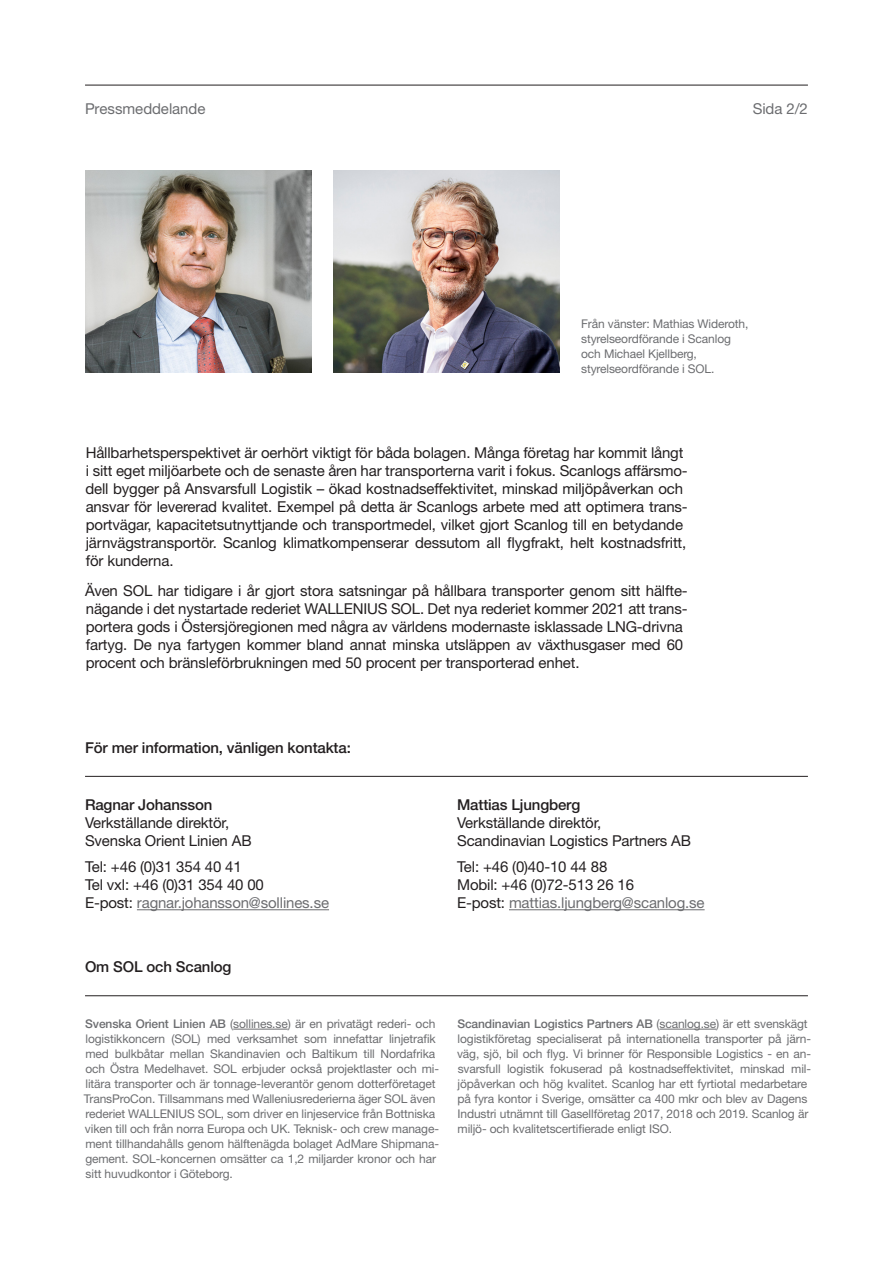
<style>
.page{position:relative;width:893px;height:1263px;background:#fff}
.page>*{position:absolute;margin:0;border:0;box-sizing:border-box;transform-origin:0 0}
.t1{font:15px/18px "Helvetica Neue LT Std";letter-spacing:-.01em;color:#231f20}
.t2{font:15px "Helvetica Neue LT Std";letter-spacing:-.01em;color:#6c6d70}
.t3{font:500 15px "Helvetica Neue LT Std";letter-spacing:-.01em;color:#231f20}
.t4{font:12px/15px "Helvetica Neue LT Std";letter-spacing:-.01em;color:#6c6d70}
.s1{color:#231f20}
.s2{font-weight:500}
</style>
<div class="page">
<hr style="left:85px;top:85px;width:723px;height:1px;background:#231f20">
<hr style="left:85px;top:995px;width:723px;height:1px;background:#231f20">
<hr style="left:233px;top:1029px;width:55px;height:1px;background:#6c6d70">
<hr style="left:659px;top:1029px;width:57px;height:1px;background:#6c6d70">
<hr style="left:85px;top:776px;width:723px;height:1px;background:#231f20">
<hr style="left:509px;top:909px;width:196px;height:1px;background:#6c6d70">
<hr style="left:137px;top:909px;width:192px;height:1px;background:#6c6d70">
<img style="left:333px;top:170px;width:227px;height:203px">
<img style="left:85px;top:170px;width:227px;height:203px">
<p class="t2" style="left:85px;top:100px;width:122px">Pressmeddelande</p>
<p class="t2" style="left:753px;top:100px;width:57px">Sida 2/2</p>
<p class="t4" style="left:581px;top:316px;width:169px">Från vänster: Mathias Wideroth, styrelseordförande i Scanlog och Michael Kjellberg, styrelseordförande i SOL.</p>
<p class="t1" style="left:85px;top:443px;width:604px">Hållbarhetsperspektivet är oerhört viktigt för båda bolagen. Många företag har kommit långt i sitt eget miljöarbete och de senaste åren har transporterna varit i fokus. Scanlogs affärsmo&shy;dell bygger på Ansvarsfull Logistik – ökad kostnadseffektivitet, minskad miljöpåverkan och ansvar för levererad kvalitet. Exempel på detta är Scanlogs arbete med att optimera trans&shy;portvägar, kapacitetsutnyttjande och transportmedel, vilket gjort Scanlog till en betydande järnvägstransportör. Scanlog klimatkompenserar dessutom all flygfrakt, helt kostnadsfritt, för kunderna.</p>
<p class="t1" style="left:85px;top:582px;width:604px">Även SOL har tidigare i år gjort stora satsningar på hållbara transporter genom sitt hälfte&shy;nägande i det nystartade rederiet WALLENIUS SOL. Det nya rederiet kommer 2021 att trans&shy;portera gods i Östersjöregionen med några av världens modernaste isklassade LNG-drivna fartyg. De nya fartygen kommer bland annat minska utsläppen av växthusgaser med 60 procent och bränsleförbrukningen med 50 procent per transporterad enhet.</p>
<p class="t3" style="left:85px;top:738px;width:267px">För mer information, vänligen kontakta:</p>
<p class="t3" style="left:85px;top:795px;width:129px">Ragnar Johansson</p>
<p class="t1" style="left:85px;top:813px;width:146px">Verkställande direktör,</p>
<p class="t1" style="left:85px;top:831px;width:168px">Svenska Orient Linien AB</p>
<p class="t1" style="left:85px;top:858px;width:158px">Tel: +46 (0)31 354 40 41</p>
<p class="t1" style="left:85px;top:876px;width:180px">Tel vxl: +46 (0)31 354 40 00</p>
<p class="t2" style="left:85px;top:894px;width:246px"><span class="s1">E-post:</span> ragnar.johansson@sollines.se</p>
<p class="t3" style="left:85px;top:958px;width:148px">Om SOL och Scanlog</p>
<p class="t3" style="left:457px;top:795px;width:125px">Mattias Ljungberg</p>
<p class="t1" style="left:457px;top:813px;width:146px">Verkställande direktör,</p>
<p class="t1" style="left:457px;top:831px;width:235px">Scandinavian Logistics Partners AB</p>
<p class="t1" style="left:457px;top:858px;width:152px">Tel: +46 (0)40-10 44 88</p>
<p class="t1" style="left:457px;top:876px;width:179px">Mobil: +46 (0)72-513 26 16</p>
<p class="t2" style="left:457px;top:894px;width:249px"><span class="s1">E-post:</span> mattias.ljungberg@scanlog.se</p>
<p class="t4" style="left:84px;top:1016px;width:357px"><span class="s2">Svenska Orient Linien AB</span> (sollines.se) är en privatägt rederi- och logistikkoncern (SOL) med verksamhet som innefattar linjetrafik med bulkbåtar mellan Skandinavien och Baltikum till Nordafrika och Östra Medelhavet. SOL erbjuder också projektlaster och mi&shy;litära transporter och är tonnage-leverantör genom dotterföretaget TransProCon. Tillsammans med Walleniusrederierna äger SOL även rederiet WALLENIUS SOL, som driver en linjeservice från Bottniska viken till och från norra Europa och UK. Teknisk- och crew manage&shy;ment tillhandahålls genom hälftenägda bolaget AdMare Shipmana&shy;gement. SOL-koncernen omsätter ca 1,2 miljarder kronor och har sitt huvudkontor i Göteborg.</p>
<p class="t4" style="left:457px;top:1016px;width:356px"><span class="s2">Scandinavian Logistics Partners AB</span> (scanlog.se) är ett svenskägt logistikföretag specialiserat på internationella transporter på järn&shy;väg, sjö, bil och flyg. Vi brinner för Responsible Logistics - en an&shy;svarsfull logistik fokuserad på kostnadseffektivitet, minskad mil&shy;jöpåverkan och hög kvalitet. Scanlog har ett fyrtiotal medarbetare på fyra kontor i Sverige, omsätter ca 400 mkr och blev av Dagens Industri utnämnt till Gasellföretag 2017, 2018 och 2019. Scanlog är miljö- och kvalitetscertifierade enligt ISO.</p>
</div>
